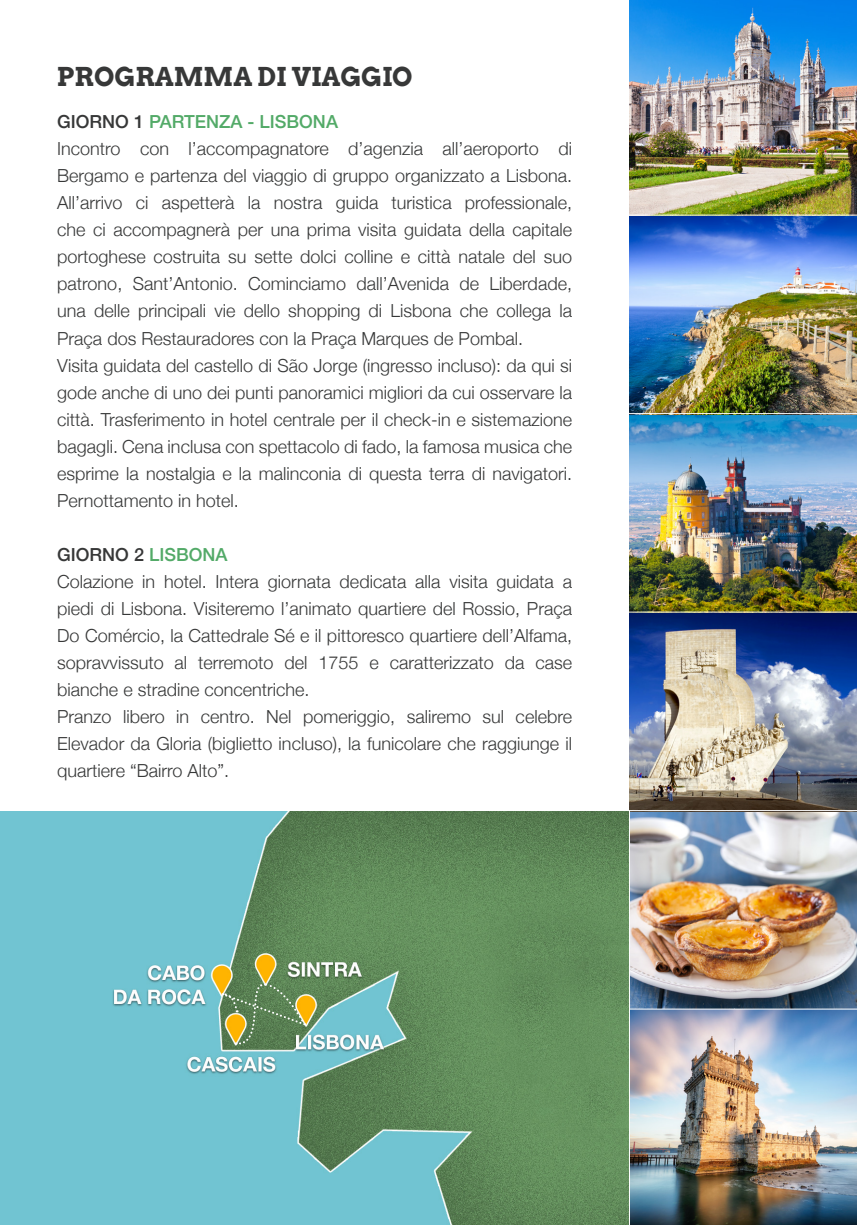
<style>
.page{position:relative;width:857px;height:1225px;background:#fff}
.page>*{position:absolute;margin:0;border:0;box-sizing:border-box;transform-origin:0 0}
.t1{font:700 26px "Arvo";color:#373838}
.t2{font:300 18px/27px "Helvetica Neue";color:#373838;text-align:justify}
.t3{font:500 18px "Helvetica Neue";color:#53aa68}
.t4{font:500 18px "Helvetica Neue";color:#373838}
.s1{color:#373838}
.s2{color:#53aa68}
</style>
<div class="page">
<img style="left:1px;top:811px;width:627px;height:414px">
<img style="left:629px;top:0;width:227px;height:1225px">
<hr style="left:629px;top:1008px;width:227px;height:1px;background:#fff">
<hr style="left:627px;top:611px;width:229px;height:1px;background:#fff">
<hr style="left:627px;top:413px;width:229px;height:1px;background:#fff">
<hr style="left:627px;top:215px;width:229px;height:1px;background:#fff">
<hr style="left:629px;top:810px;width:227px;height:1px;background:#fff">
<svg style="left:222px;top:982px;width:83px;height:63px;background:#768e57"></svg>
<hr style="left:0;top:811px;width:1px;height:414px;background:#71c4d2">
<p class="t1" style="left:57px;top:61px;width:357px">PROGRAMMA DI VIAGGIO</p>
<p class="t3" style="left:57px;top:108px;width:282px"><span class="s1">GIORNO 1</span> PARTENZA - LISBONA</p>
<p class="t2" style="left:57px;top:134px;width:516px">Incontro con l’accompagnatore d’agenzia all’aeroporto di Bergamo e partenza del viaggio di gruppo organizzato a Lisbona.<br>All’arrivo ci aspetterà la nostra guida turistica professionale, che ci accompagnerà per una prima visita guidata della capitale portoghese costruita su sette dolci colline e città natale del suo patrono, Sant’Antonio. Cominciamo dall’Avenida de Liberdade, una delle principali vie dello shopping di Lisbona che collega la Praça dos Restauradores con la Praça Marques de Pombal.</p>
<p class="t2" style="left:57px;top:350px;width:516px">Visita guidata del castello di São Jorge (ingresso incluso): da qui si gode anche di uno dei punti panoramici migliori da cui osservare la città. Trasferimento in hotel centrale per il check-in e sistemazione bagagli. Cena inclusa con spettacolo di fado, la famosa musica che esprime la nostalgia e la malinconia di questa terra di navigatori.<br>Pernottamento in hotel.</p>
<p class="t4" style="left:57px;top:540px;width:172px">GIORNO 2 <span class="s2">LISBONA</span></p>
<p class="t2" style="left:57px;top:566px;width:516px">Colazione in hotel. Intera giornata dedicata alla visita guidata a piedi di Lisbona. Visiteremo l’animato quartiere del Rossio, Praça Do Comércio, la Cattedrale Sé e il pittoresco quartiere dell’Alfama, sopravvissuto al terremoto del 1755 e caratterizzato da case bianche e stradine concentriche.</p>
<p class="t2" style="left:57px;top:701px;width:516px">Pranzo libero in centro. Nel pomeriggio, saliremo sul celebre Elevador da Gloria (biglietto incluso), la funicolare che raggiunge il quartiere “Bairro Alto”.</p>
</div>
